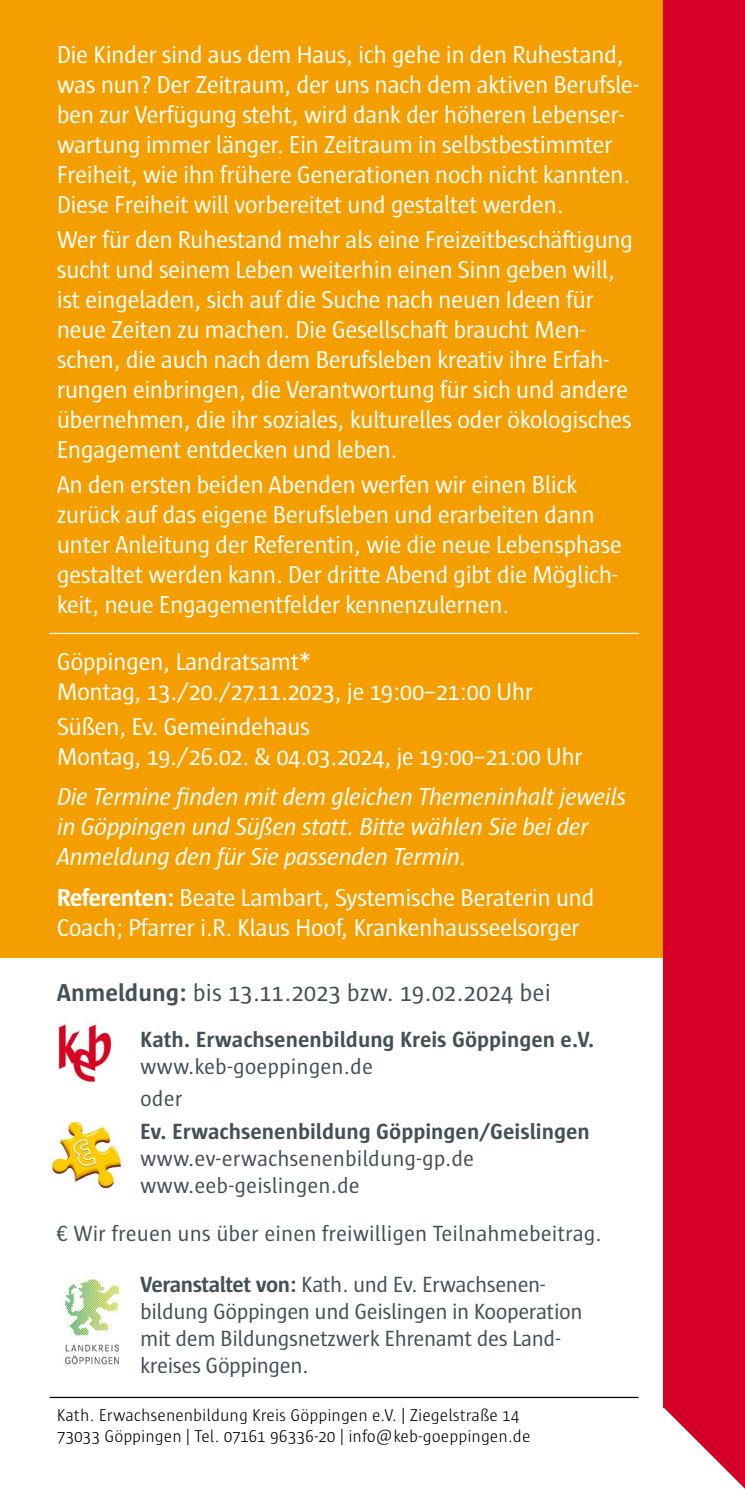
<style>
.page{position:relative;width:745px;height:1489px;background:#fff}
.page>*{position:absolute;margin:0;border:0;box-sizing:border-box;transform-origin:0 0}
.t1{font:25px/30px "Sun";letter-spacing:-.025em;color:#fff}
.t2{font:italic 25px/30px "Sun";letter-spacing:-.025em;color:#fff}
.t3{font:25px "Sun";color:#435058}
.t4{font:22.5px/27px "Sun";letter-spacing:-.02em;color:#435058}
.t5{font:22.5px/32.5px "Sun";color:#435058}
.t6{font:700 22.5px "Sun";color:#435058}
.t7{font:300 17.5px/21px "Sun";color:#000}
.s1{font-weight:700}
</style>
<div class="page">
<div style="left:0;top:0;width:744px;height:957px;background:#f49e00"></div>
<div style="left:663px;top:0;width:81px;height:1407px;background:#d40028"></div>
<svg style="left:663px;top:1407px;width:81px;height:81px"></svg>
<hr style="left:50px;top:1396px;width:588px;height:1px;background:#000">
<hr style="left:50px;top:632px;width:588px;height:2px;background:#fff">
<img style="left:58px;top:1021px;width:54px;height:62px">
<img style="left:51px;top:1122px;width:71px;height:65px">
<img style="left:64px;top:1278px;width:59px;height:88px">
<p class="t1" style="left:57px;top:39px;width:583px">Die Kinder sind aus dem Haus, ich gehe in den Ruhestand, was nun? Der Zeitraum, der uns nach dem aktiven Berufsle&shy;ben zur Verfügung steht, wird dank der höheren Lebenser&shy;wartung immer länger. Ein Zeitraum in selbstbestimmter Freiheit, wie ihn frühere Generationen noch nicht kannten.<br>Diese Freiheit will vorbereitet und gestaltet werden.</p>
<p class="t1" style="left:57px;top:224px;width:577px">Wer für den Ruhestand mehr als eine Freizeitbeschäftigung sucht und seinem Leben weiterhin einen Sinn geben will, ist eingeladen, sich auf die Suche nach neuen Ideen für neue Zeiten zu machen. Die Gesellschaft braucht Men&shy;schen, die auch nach dem Berufsleben kreativ ihre Erfah&shy;rungen einbringen, die Verantwortung für sich und andere übernehmen, die ihr soziales, kulturelles oder ökologisches Engagement entdecken und leben.</p>
<p class="t1" style="left:57px;top:469px;width:566px">An den ersten beiden Abenden werfen wir einen Blick zurück auf das eigene Berufsleben und erarbeiten dann unter Anleitung der Referentin, wie die neue Lebensphase gestaltet werden kann. Der dritte Abend gibt die Möglich&shy;keit, neue Engagementfelder kennenzulernen.</p>
<p class="t1" style="left:57px;top:646px;width:478px">Göppingen, Landratsamt*<br>Montag, 13./20./27.11.2023, je 19:00–21:00 Uhr</p>
<p class="t1" style="left:57px;top:711px;width:527px">Süßen, Ev. Gemeindehaus<br>Montag, 19./26.02. &amp; 04.03.2024, je 19:00–21:00 Uhr</p>
<p class="t2" style="left:57px;top:781px;width:570px">Die Termine finden mit dem gleichen Themeninhalt jeweils in Göppingen und Süßen statt. Bitte wählen Sie bei der<br>Anmeldung den für Sie passenden Termin.</p>
<p class="t1" style="left:57px;top:881px;width:539px"><span class="s1">Referenten:</span> Beate Lambart, Systemische Beraterin und<br>Coach; Pfarrer i.R. Klaus Hoof, Krankenhausseelsorger</p>
<p class="t3" style="left:57px;top:978px;width:495px"><span class="s1">Anmeldung:</span> bis 13.11.2023 bzw. 19.02.2024 bei</p>
<p class="t6" style="left:140px;top:1026px;width:455px">Kath. Erwachsenenbildung Kreis Göppingen e.V.</p>
<p class="t5" style="left:140px;top:1049px;width:234px">www.keb-goeppingen.de oder</p>
<p class="t6" style="left:140px;top:1118px;width:451px">Ev. Erwachsenenbildung Göppingen/Geislingen</p>
<p class="t5" style="left:140px;top:1144px;width:335px;line-height:27px">www.ev-erwachsenenbildung-gp.de www.eeb-geislingen.de</p>
<p class="t5" style="left:57px;top:1216px;width:546px">€ Wir freuen uns über einen freiwilligen Teilnahmebeitrag.</p>
<p class="t4" style="left:140px;top:1270px;width:443px"><span class="s1">Veranstaltet von:</span> Kath. und Ev. Erwachsenen&shy;bildung Göppingen und Geislingen in Kooperation mit dem Bildungsnetzwerk Ehrenamt des Land&shy;kreises Göppingen.</p>
<p class="t7" style="left:57px;top:1404px;width:475px">Kath. Erwachsenenbildung Kreis Göppingen e.V. | Ziegelstraße 14<br>73033 Göppingen | Tel. 07161 96336-20 | info@keb-goeppingen.de</p>
</div>
